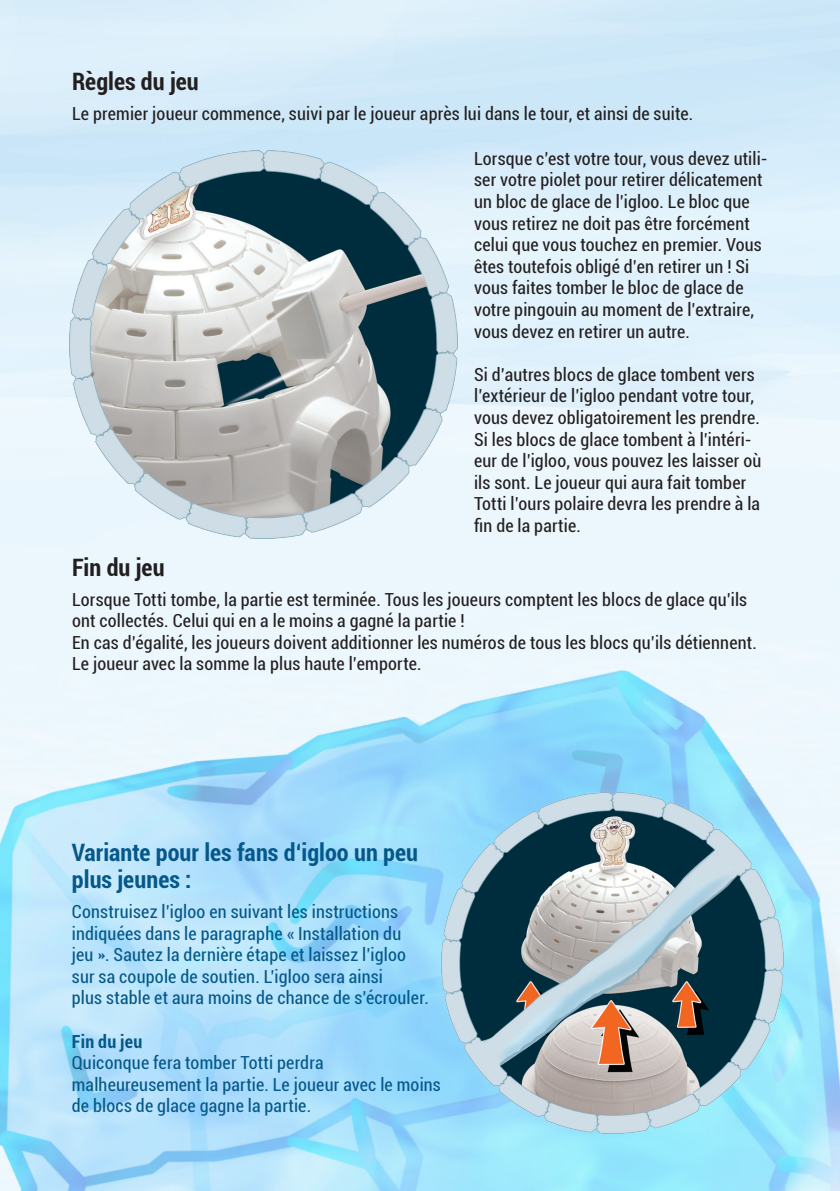
<style>
.page{position:relative;width:840px;height:1191px;background:#fff}
.page>*{position:absolute;margin:0;border:0;box-sizing:border-box;transform-origin:0 0}
.t1{font:700 condensed 24px/26.4px "Roboto";letter-spacing:.005em;color:#055889}
.t2{font:700 condensed 24px "Roboto";letter-spacing:.005em;color:#231f20}
.t3{font:condensed 18px/21.6px "Roboto";letter-spacing:.01em;color:#231f20}
.t4{font:condensed 18px/21.6px "Roboto";letter-spacing:.01em;color:#055889}
.t5{font:700 condensed 18px "Roboto";letter-spacing:.015em;color:#055889}
</style>
<div class="page">
<img style="left:69px;top:150px;width:388px;height:277px">
<img style="left:0;top:427px;width:839px;height:764px">
<img style="left:441px;top:792px;width:341px;height:341px">
<h1 class="t2" style="left:72px;top:65px;width:128px">Règles du jeu</h1>
<p class="t3" style="left:72px;top:102px;width:622px">Le premier joueur commence, suivi par le joueur après lui dans le tour, et ainsi de suite.</p>
<p class="t3" style="left:474px;top:147px;width:295px">Lorsque c’est votre tour, vous devez utili&shy;ser votre piolet pour retirer délicatement un bloc de glace de l’igloo. Le bloc que vous retirez ne doit pas être forcément celui que vous touchez en premier. Vous êtes toutefois obligé d’en retirer un ! Si vous faites tomber le bloc de glace de votre pingouin au moment de l’extraire, vous devez en retirer un autre.</p>
<p class="t3" style="left:474px;top:363px;width:289px">Si d’autres blocs de glace tombent vers l’extérieur de l’igloo pendant votre tour, vous devez obligatoirement les prendre.<br>Si les blocs de glace tombent à l’intéri&shy;eur de l’igloo, vous pouvez les laisser où ils sont. Le joueur qui aura fait tomber Totti l’ours polaire devra les prendre à la fin de la partie.</p>
<h1 class="t2" style="left:72px;top:550px;width:94px">Fin du jeu</h1>
<p class="t3" style="left:72px;top:588px;width:686px">Lorsque Totti tombe, la partie est terminée. Tous les joueurs comptent les blocs de glace qu’ils ont collectés. Celui qui en a le moins a gagné la partie !<br>En cas d’égalité, les joueurs doivent additionner les numéros de tous les blocs qu’ils détiennent.<br>Le joueur avec la somme la plus haute l’emporte.</p>
<h1 class="t1" style="left:72px;top:838px;width:347px">Variante pour les fans d‘igloo un peu plus jeunes :</h1>
<p class="t4" style="left:72px;top:900px;width:358px">Construisez l’igloo en suivant les instructions indiquées dans le paragraphe « Installation du<br>jeu ». Sautez la dernière étape et laissez l’igloo sur sa coupole de soutien. L’igloo sera ainsi<br>plus stable et aura moins de chance de s’écrouler.</p>
<p class="t5" style="left:72px;top:1028px;width:72px">Fin du jeu</p>
<p class="t4" style="left:72px;top:1051px;width:370px">Quiconque fera tomber Totti perdra malheureusement la partie. Le joueur avec le moins de blocs de glace gagne la partie.</p>
</div>
